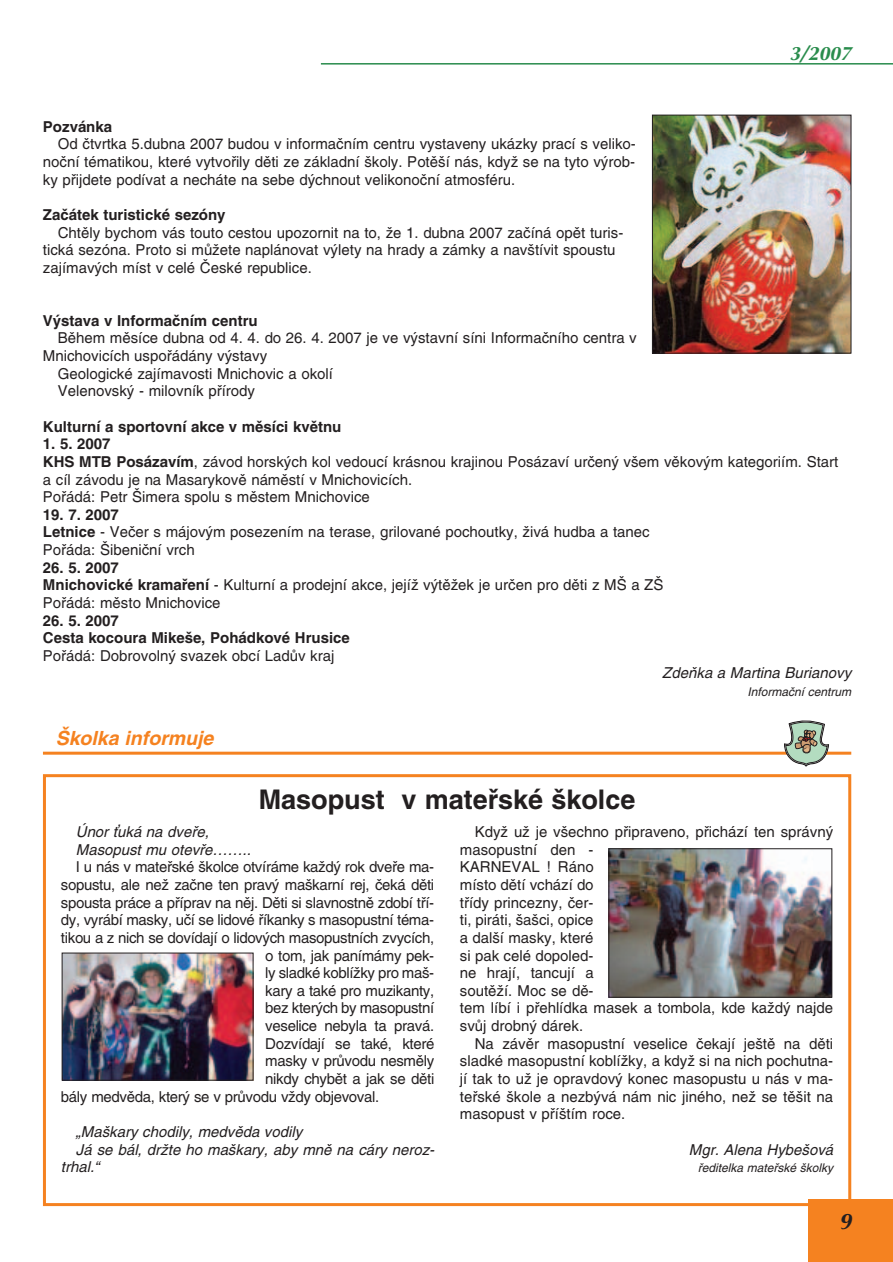
<style>
.page{position:relative;width:893px;height:1262px;background:#fff}
.page>*{position:absolute;margin:0;border:0;box-sizing:border-box;transform-origin:0 0}
.t1{font:27px "TT38 FO00";color:#231f20}
.t2{font:italic 700 22.5px "Ottawa";color:#231f20}
.t3{font:19.5px "TT39 FO00";color:#f58220}
.t4{font:italic 700 19.5px "Ottawa";color:#298c4c}
.t5{font:15px/17.7px "TT392 O00";color:#231f20}
.t6{font:15px "TT392 O00";letter-spacing:-.02em;color:#231f20}
.t7{font:15px/17.7px "TT38 FO00";color:#231f20}
.t8{font:15px/17.7px "TT395 O00";color:#231f20}
.t9{font:12px "TT395 O00";color:#231f20}
.s1{font-family:"TT38 FO00"}
</style>
<div class="page">
<hr style="left:321px;top:63px;width:571px;height:2px;background:#298c4c">
<div style="left:808px;top:1199px;width:84px;height:62px;background:#f58220"></div>
<img style="left:654px;top:117px;width:195px;height:234px">
<div style="left:652px;top:115px;width:199px;height:238px;border:1px solid #231f20"></div>
<div style="left:43px;top:774px;width:808px;height:432px;border:3px solid #f58220"></div>
<img style="left:64px;top:954px;width:187px;height:124px">
<div style="left:62px;top:952px;width:191px;height:128px;border:1px solid #231f20"></div>
<img style="left:610px;top:850px;width:220px;height:145px">
<div style="left:608px;top:848px;width:224px;height:149px;border:1px solid #231f20"></div>
<hr style="left:43px;top:751px;width:808px;height:3px;background:#f58220">
<svg style="left:784px;top:720px;width:44px;height:47px"></svg>
<h3 class="t4" style="left:789px;top:46px;width:63px">3/2007</h3>
<p class="t7" style="left:43px;top:119px;width:71px">Pozvánka</p>
<p class="t5" style="left:43px;top:137px;width:594px;text-align:justify;text-indent:15px">Od čtvrtka 5.dubna 2007 budou v informačním centru vystaveny ukázky prací s veliko&shy;noční tématikou, které vytvořily děti ze základní školy. Potěší nás, když se na tyto výrob&shy;ky přijdete podívat a necháte na sebe dýchnout velikonoční atmosféru.</p>
<p class="t7" style="left:43px;top:207px;width:184px">Začátek turistické sezóny</p>
<p class="t5" style="left:43px;top:225px;width:582px;text-indent:15px">Chtěly bychom vás touto cestou upozornit na to, že 1. dubna 2007 začíná opět turis&shy;tická sezóna. Proto si můžete naplánovat výlety na hrady a zámky a navštívit spoustu zajímavých míst v celé České republice.</p>
<p class="t7" style="left:43px;top:313px;width:216px">Výstava v Informačním centru</p>
<p class="t5" style="left:58px;top:331px;width:580px">Během měsíce dubna od 4. 4. do 26. 4. 2007 je ve výstavní síni Informačního centra v</p>
<p class="t5" style="left:43px;top:348px;width:226px">Mnichovicích uspořádány výstavy</p>
<p class="t5" style="left:58px;top:366px;width:277px">Geologické zajímavosti Mnichovic a okolí</p>
<p class="t5" style="left:58px;top:384px;width:199px">Velenovský - milovník přírody</p>
<p class="t7" style="left:43px;top:419px;width:300px">Kulturní a sportovní akce v měsíci květnu</p>
<p class="t7" style="left:43px;top:436px;width:69px">1. 5. 2007</p>
<p class="t5" style="left:43px;top:454px;width:797px"><span class="s1">KHS MTB Posázavím</span>, závod horských kol vedoucí krásnou krajinou Posázaví určený všem věkovým kategoriím. Start a cíl závodu je na Masarykově náměstí v Mnichovicích.<br>Pořádá: Petr Šimera spolu s městem Mnichovice</p>
<p class="t7" style="left:43px;top:507px;width:77px">19. 7. 2007</p>
<p class="t5" style="left:43px;top:525px;width:608px"><span class="s1">Letnice</span> - Večer s májovým posezením na terase, grilované pochoutky, živá hudba a tanec<br>Pořáda: Šibeniční vrch</p>
<p class="t7" style="left:43px;top:560px;width:77px">26. 5. 2007</p>
<p class="t5" style="left:43px;top:577px;width:622px"><span class="s1">Mnichovické kramaření</span> - Kulturní a prodejní akce, jejíž výtěžek je určen pro děti z MŠ a ZŠ<br>Pořádá: město Mnichovice</p>
<p class="t7" style="left:43px;top:613px;width:308px">26. 5. 2007<br>Cesta kocoura Mikeše, Pohádkové Hrusice</p>
<p class="t5" style="left:43px;top:648px;width:293px">Pořádá: Dobrovolný svazek obcí Ladův kraj</p>
<p class="t8" style="left:662px;top:666px;width:190px">Zdeňka a Martina Burianovy</p>
<p class="t9" style="left:747px;top:687px;width:105px">Informační centrum</p>
<h3 class="t3" style="left:56px;top:731px;width:159px">Školka informuje</h3>
<h1 class="t1" style="left:259px;top:789px;width:378px">Masopust v mateřské školce</h1>
<p class="t8" style="left:76px;top:824px;width:177px">Únor uká na dveře,<br>Masopust mu otevře……..</p>
<p class="t6" style="left:76px;top:861px;width:360px">I u nás v mateřské školce otvíráme každý rok dveře ma-</p>
<p class="t6" style="left:61px;top:879px;width:375px">sopustu, ale než začne ten pravý maškarní rej, čeká děti</p>
<p class="t6" style="left:61px;top:897px;width:375px">spousta práce a příprav na něj. Děti si slavnostně zdobí tří-</p>
<p class="t6" style="left:61px;top:914px;width:374px">dy, vyrábí masky, učí se lidové říkanky s masopustní téma-</p>
<p class="t6" style="left:61px;top:932px;width:375px">tikou a z nich se dovídají o lidových masopustních zvycích,</p>
<p class="t6" style="left:265px;top:949px;width:170px">o tom, jak panímámy pek-</p>
<p class="t6" style="left:265px;top:967px;width:170px">ly sladké koblížky pro maš-</p>
<p class="t6" style="left:265px;top:985px;width:170px">kary a také pro muzikanty,</p>
<p class="t6" style="left:265px;top:1002px;width:170px">bez kterých by masopustní</p>
<p class="t6" style="left:265px;top:1020px;width:170px">veselice nebyla ta pravá.</p>
<p class="t6" style="left:265px;top:1038px;width:170px">Dozvídají se také, které</p>
<p class="t6" style="left:265px;top:1055px;width:170px">masky v průvodu nesměly</p>
<p class="t6" style="left:265px;top:1073px;width:170px">nikdy chybět a jak se děti</p>
<p class="t6" style="left:61px;top:1090px;width:320px">bály medvěda, který se v průvodu vždy objevoval.</p>
<p class="t8" style="left:76px;top:1124px;width:228px">„Maškary chodily, medvěda vodily</p>
<p class="t8" style="left:76px;top:1141px;width:360px">Já se bál, držte ho maškary, aby mně na cáry neroz-</p>
<p class="t8" style="left:61px;top:1159px;width:40px">trhal.“</p>
<p class="t5" style="left:460px;top:824px;width:375px;text-indent:15px">Když už je všechno připraveno, přichází ten správný masopustní den -<br>KARNEVAL ! Ráno<br>místo dětí vchází do<br>třídy princezny, čer-<br>ti, piráti, šašci, opice<br>a další masky, které<br>si pak celé dopoled-<br>ne hrají, tancují a<br>soutěží. Moc se dě-<br>tem líbí i přehlídka masek a tombola, kde každý najde svůj drobný dárek.</p>
<p class="t5" style="left:460px;top:1036px;width:375px;text-align:justify;text-indent:15px">Na závěr masopustní veselice čekají ještě na děti sladké masopustní koblížky, a když si na nich pochutna&shy;jí tak to už je opravdový konec masopustu u nás v ma&shy;teřské škole a nezbývá nám nic jiného, než se těšit na masopust v příštím roce.</p>
<p class="t8" style="left:689px;top:1141px;width:146px">Mgr. Alena Hybešová</p>
<p class="t9" style="left:697px;top:1163px;width:137px">ředitelka mateřské školky</p>
<h2 class="t2" style="left:838px;top:1213px;width:14px">9</h2>
</div>
